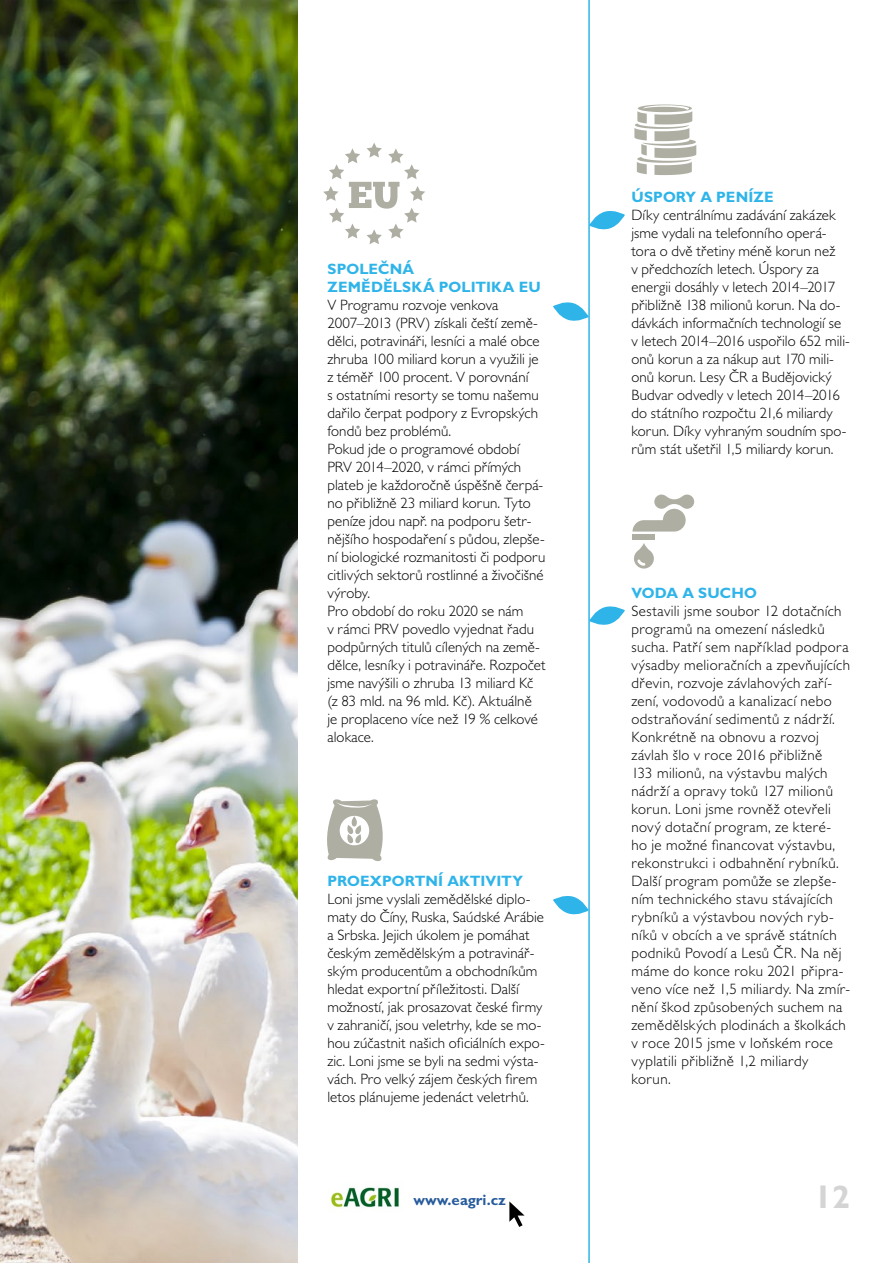
<style>
.page{position:relative;width:893px;height:1263px;background:#fff}
.page>*{position:absolute;margin:0;border:0;box-sizing:border-box;transform-origin:0 0}
.t1{font:700 32.55px "Gill Sans MT Pro";color:#d4d4d4}
.t2{font:300 15px/18px "Gill Sans MT Pro";letter-spacing:.01em;color:#000}
.t3{font:700 15px/18px "Gill Sans MT Pro";letter-spacing:.005em;color:#2fb4e9}
.t4{font:700 15px "Gill Sans MT Pro";color:#275b9b}
</style>
<div class="page">
<img style="left:330px;top:1187px;width:70px;height:21px">
<svg style="left:509px;top:1201px;width:16px;height:26px"></svg>
<img style="left:0;top:0;width:298px;height:1263px">
<hr style="left:588px;top:0;width:2px;height:1263px;background:#2fb4e9">
<svg style="left:589px;top:209px;width:36px;height:22px"></svg>
<svg style="left:553px;top:300px;width:36px;height:23px"></svg>
<svg style="left:323px;top:143px;width:102px;height:101px"></svg>
<div style="left:632px;top:534px;width:23px;height:6px;background:#afaea3"></div>
<svg style="left:632px;top:494px;width:62px;height:37px"></svg>
<svg style="left:634px;top:543px;width:20px;height:25px"></svg>
<svg style="left:634px;top:105px;width:62px;height:70px"></svg>
<svg style="left:589px;top:604px;width:36px;height:23px"></svg>
<svg style="left:327px;top:799px;width:56px;height:62px"></svg>
<svg style="left:553px;top:894px;width:36px;height:22px"></svg>
<p class="t3" style="left:327px;top:259px;width:215px">SPOLEČNÁ<br>ZEMĚDĚLSKÁ POLITIKA EU</p>
<p class="t2" style="left:327px;top:295px;width:220px">V Programu rozvoje venkova<br>2007–2013 (PRV) získali čeští země&shy;dělci, potravináři, lesníci a malé obce zhruba 100 miliard korun a využili je z téměř 100 procent. V porovnání<br>s ostatními resorty se tomu našemu dařilo čerpat podpory z Evropských fondů bez problémů.<br>Pokud jde o programové období<br>PRV 2014–2020, v rámci přímých plateb je každoročně úspěšně čerpá&shy;no přibližně 23 miliard korun. Tyto peníze jdou např. na podporu šetr&shy;nějšího hospodaření s půdou, zlepše&shy;ní biologické rozmanitosti či podporu citlivých sektorů rostlinné a živočišné výroby.<br>Pro období do roku 2020 se nám<br>v rámci PRV povedlo vyjednat řadu podpůrných titulů cílených na země&shy;dělce, lesníky i potravináře. Rozpočet jsme navýšili o zhruba 13 miliard Kč (z 83 mld. na 96 mld. Kč). Aktuálně<br>je proplaceno více než 19 % celkové alokace.</p>
<p class="t3" style="left:327px;top:871px;width:197px">PROEXPORTNÍ AKTIVITY</p>
<p class="t2" style="left:327px;top:889px;width:219px">Loni jsme vyslali zemědělské diplo&shy;maty do Číny, Ruska, Saúdské Arábie a Srbska. Jejich úkolem je pomáhat českým zemědělským a potravinář&shy;ským producentům a obchodníkům hledat exportní příležitosti. Další možností, jak prosazovat české firmy v zahraničí, jsou veletrhy, kde se mo&shy;hou zúčastnit našich oficiálních expo&shy;zic. Loni jsme se byli na sedmi výsta&shy;vách. Pro velký zájem českých firem letos plánujeme jedenáct veletrhů.</p>
<p class="t3" style="left:631px;top:187px;width:144px">ÚSPORY A PENÍZE</p>
<p class="t2" style="left:631px;top:205px;width:220px">Díky centrálnímu zadávání zakázek jsme vydali na telefonního operá&shy;tora o dvě třetiny méně korun než<br>v předchozích letech. Úspory za energii dosáhly v letech 2014–2017 přibližně 138 milionů korun. Na do&shy;dávkách informačních technologií se v letech 2014–2016 uspořilo 652 mili&shy;onů korun a za nákup aut 170 mili&shy;onů korun. Lesy ČR a Budějovický Budvar odvedly v letech 2014–2016 do státního rozpočtu 21,6 miliardy korun. Díky vyhraným soudním spo&shy;rům stát ušetřil 1,5 miliardy korun.</p>
<p class="t3" style="left:631px;top:583px;width:127px">VODA A SUCHO</p>
<p class="t2" style="left:631px;top:601px;width:220px">Sestavili jsme soubor 12 dotačních programů na omezení následků sucha. Patří sem například podpora výsadby melioračních a zpevňujících dřevin, rozvoje závlahových zaří&shy;zení, vodovodů a kanalizací nebo odstraňování sedimentů z nádrží.<br>Konkrétně na obnovu a rozvoj závlah šlo v roce 2016 přibližně<br>133 milionů, na výstavbu malých nádrží a opravy toků 127 milionů korun. Loni jsme rovněž otevřeli nový dotační program, ze které&shy;ho je možné financovat výstavbu, rekonstrukci i odbahnění rybníků.<br>Další program pomůže se zlepše&shy;ním technického stavu stávajících rybníků a výstavbou nových ryb&shy;níků v obcích a ve správě státních podniků Povodí a Lesů ČR. Na něj máme do konce roku 2021 připra&shy;veno více než 1,5 miliardy. Na zmír&shy;nění škod způsobených suchem na zemědělských plodinách a školkách v roce 2015 jsme v loňském roce vyplatili přibližně 1,2 miliardy korun.</p>
<p class="t4" style="left:413px;top:1190px;width:94px">www.eagri.cz</p>
<h1 class="t1" style="left:814px;top:1176px;width:37px">12</h1>
</div>
